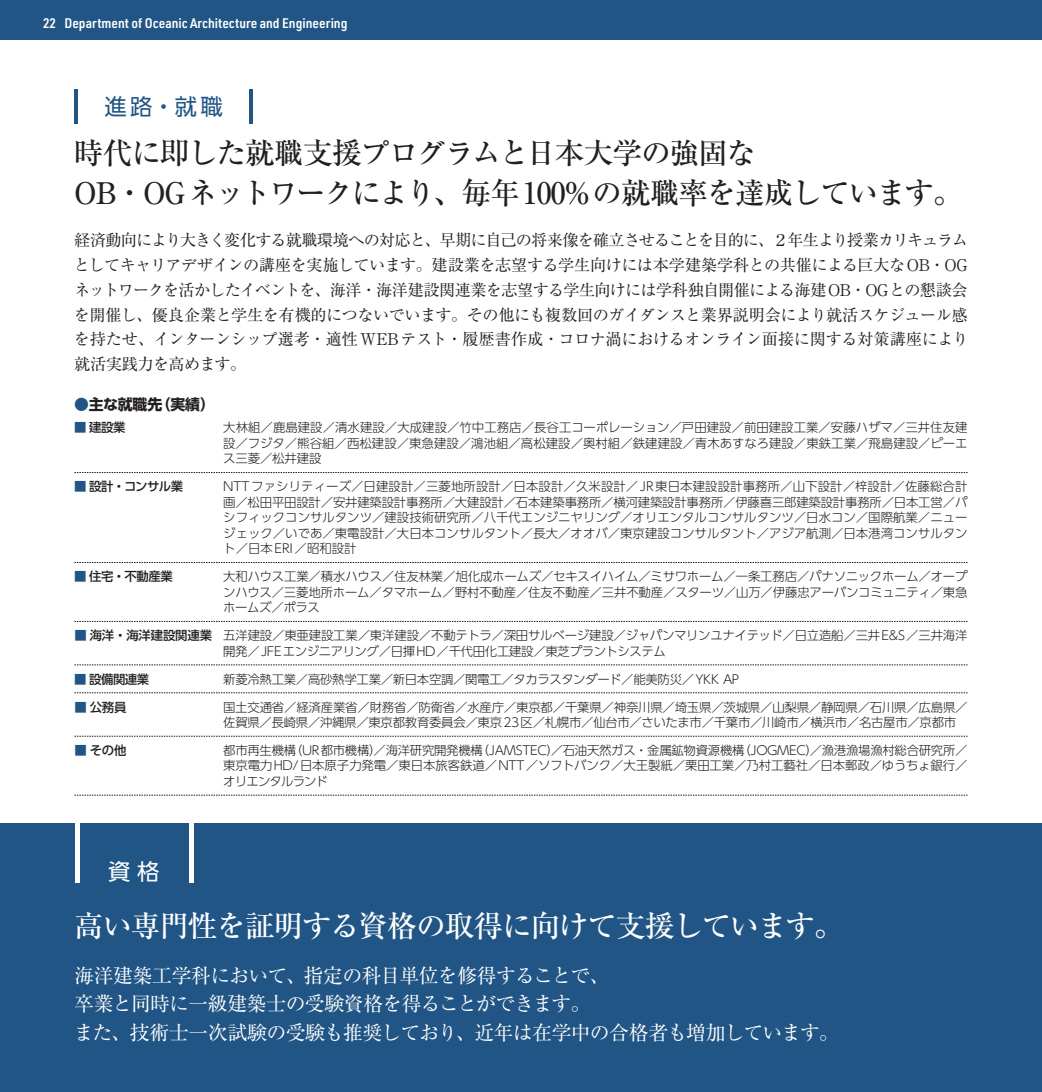
<style>
.page{position:relative;width:1042px;height:1092px;background:#fff}
.page>*{position:absolute;margin:0;border:0;box-sizing:border-box;transform-origin:0 0}
.t1{font:500 29.75px/39.7px "Ryumin Pro";letter-spacing:-.045em;color:#231f20}
.t2{font:500 29.75px "Ryumin Pro";letter-spacing:-.05em;color:#fff}
.t3{font:22.4px "UD Shin Go Pro";color:#205585}
.t4{font:22.4px "UD Shin Go Pro";color:#fff}
.t5{font:19.78px/28.5px "Ryumin Pro";letter-spacing:-.035em;color:#fff}
.t6{font:16.1px/24.8px "Ryumin Pro";letter-spacing:-.02em;color:#231f20;text-align:justify}
.t7{font:700 14.88px "UD Shin Go Pro";letter-spacing:-.01em;color:#231f20}
.t8{font:600 13.65px "URWDIN Semi Cond";color:#fff}
.t9{font:300 12.42px/15.6px "UD Shin Go Pro";letter-spacing:-.015em;color:#231f20;text-align:justify}
.t10{font:500 12.42px "UD Shin Go Pro";letter-spacing:-.035em;color:#231f20}
.s1{color:#205585}
.s2{font-weight:500;color:#205585}
.s3{font-weight:500}
</style>
<div class="page">
<div style="left:0;top:0;width:1041px;height:40px;background:#205585"></div>
<svg style="left:74px;top:472px;width:893px;height:1px"></svg>
<svg style="left:74px;top:562px;width:893px;height:1px"></svg>
<svg style="left:74px;top:621px;width:893px;height:1px"></svg>
<svg style="left:74px;top:664px;width:893px;height:1px"></svg>
<svg style="left:74px;top:692px;width:893px;height:1px"></svg>
<svg style="left:74px;top:735px;width:893px;height:1px"></svg>
<svg style="left:74px;top:794px;width:893px;height:1px"></svg>
<div style="left:0;top:823px;width:1042px;height:268px;background:#205585"></div>
<hr style="left:74px;top:89px;width:4px;height:35px;background:#205585">
<hr style="left:249px;top:89px;width:4px;height:35px;background:#205585">
<hr style="left:75px;top:818px;width:4px;height:64px;background:#fff">
<div style="left:189px;top:818px;width:5px;height:64px;background:#fff"></div>
<p class="t8" style="left:43px;top:14px;width:306px">22 Department of Oceanic Architecture and Engineering</p>
<h2 class="t3" style="left:105px;top:88px;width:120px">進路・就職</h2>
<h1 class="t1" style="left:74px;top:131px;width:890px">時代に即した就職支援プログラムと日本大学の強固な<br>OB・OGネットワークにより、毎年100%の就職率を達成しています。</h1>
<p class="t6" style="left:74px;top:227px;width:896px">経済動向により大きく変化する就職環境への対応と、早期に自己の将来像を確立させることを目的に、２年生より授業カリキュラムとしてキャリアデザインの講座を実施しています。建設業を志望する学生向けには本学建築学科との共催による巨大なOB・OGネットワークを活かしたイベントを、海洋・海洋建設関連業を志望する学生向けには学科独自開催による海建OB・OGとの懇談会を開催し、優良企業と学生を有機的につないでいます。その他にも複数回のガイダンスと業界説明会により就活スケジュール感を持たせ、インターンシップ選考・適性WEBテスト・履歴書作成・コロナ渦におけるオンライン面接に関する対策講座により就活実践力を高めます。</p>
<p class="t7" style="left:74px;top:392px;width:142px"><span class="s1">●</span>主な就職先（実績）</p>
<p class="t10" style="left:74px;top:417px;width:53px"><span class="s1">■</span> 建設業</p>
<p class="t9" style="left:223px;top:419px;width:746px">大林組／鹿島建設／清水建設／大成建設／竹中工務店／長谷工コーポレーション／戸田建設／前田建設工業／安藤ハザマ／三井住友建設／フジタ／熊谷組／西松建設／東急建設／鴻池組／高松建設／奥村組／鉄建建設／青木あすなろ建設／東鉄工業／飛島建設／ピーエス三菱／松井建設</p>
<p class="t10" style="left:74px;top:476px;width:111px"><span class="s1">■</span> 設計・コンサル業</p>
<p class="t9" style="left:223px;top:478px;width:746px">NTTファシリティーズ／日建設計／三菱地所設計／日本設計／久米設計／JR東日本建設設計事務所／山下設計／梓設計／佐藤総合計画／松田平田設計／安井建築設計事務所／大建設計／石本建築事務所／横河建築設計事務所／伊藤喜三郎建築設計事務所／日本工営／パシフィックコンサルタンツ／建設技術研究所／八千代エンジニヤリング／オリエンタルコンサルタンツ／日水コン／国際航業／ニュージェック／いであ／東電設計／大日本コンサルタント／長大／オオバ／東京建設コンサルタント／アジア航測／日本港湾コンサルタント／日本ERI／昭和設計</p>
<p class="t10" style="left:74px;top:566px;width:100px"><span class="s1">■</span> 住宅・不動産業</p>
<p class="t9" style="left:223px;top:568px;width:746px">大和ハウス工業／積水ハウス／住友林業／旭化成ホームズ／セキスイハイム／ミサワホーム／一条工務店／パナソニックホーム／オープンハウス／三菱地所ホーム／タマホーム／野村不動産／住友不動産／三井不動産／スターツ／山万／伊藤忠アーバンコミュニティ／東急ホームズ／ポラス</p>
<p class="t9" style="left:223px;top:627px;width:746px;text-indent:-149px"><span class="s2">■</span> <span class="s3">海洋・海洋建設関連業</span> 五洋建設／東亜建設工業／東洋建設／不動テトラ／深田サルベージ建設／ジャパンマリンユナイテッド／日立造船／三井E&amp;S／三井海洋開発／JFEエンジニアリング／日揮HD／千代田化工建設／東芝プラントシステム</p>
<p class="t10" style="left:74px;top:668px;width:77px"><span class="s1">■</span> 設備関連業</p>
<p class="t9" style="left:223px;top:670px;width:518px">新菱冷熱工業／高砂熱学工業／新日本空調／関電工／タカラスタンダード／能美防災／YKK AP</p>
<p class="t10" style="left:74px;top:696px;width:54px"><span class="s1">■</span> 公務員</p>
<p class="t9" style="left:223px;top:698px;width:746px">国土交通省／経済産業省／財務省／防衛省／水産庁／東京都／千葉県／神奈川県／埼玉県／茨城県／山梨県／静岡県／石川県／広島県／佐賀県／長崎県／沖縄県／東京都教育委員会／東京23区／札幌市／仙台市／さいたま市／千葉市／川崎市／横浜市／名古屋市／京都市</p>
<p class="t10" style="left:74px;top:740px;width:54px"><span class="s1">■</span> その他</p>
<p class="t9" style="left:223px;top:742px;width:746px">都市再生機構（UR都市機構）／海洋研究開発機構（JAMSTEC）／石油天然ガス・金属鉱物資源機構（JOGMEC）／漁港漁場漁村総合研究所／東京電力HD/日本原子力発電／東日本旅客鉄道／NTT／ソフトバンク／大王製紙／栗田工業／乃村工藝社／日本郵政／ゆうちょ銀行／オリエンタルランド</p>
<h2 class="t4" style="left:108px;top:853px;width:53px">資 格</h2>
<h1 class="t2" style="left:74px;top:902px;width:771px">高い専門性を証明する資格の取得に向けて支援しています。</h1>
<h3 class="t5" style="left:74px;top:959px;width:767px">海洋建築工学科において、指定の科目単位を修得することで、<br>卒業と同時に一級建築士の受験資格を得ることができます。<br>また、技術士一次試験の受験も推奨しており、近年は在学中の合格者も増加しています。</h3>
</div>
